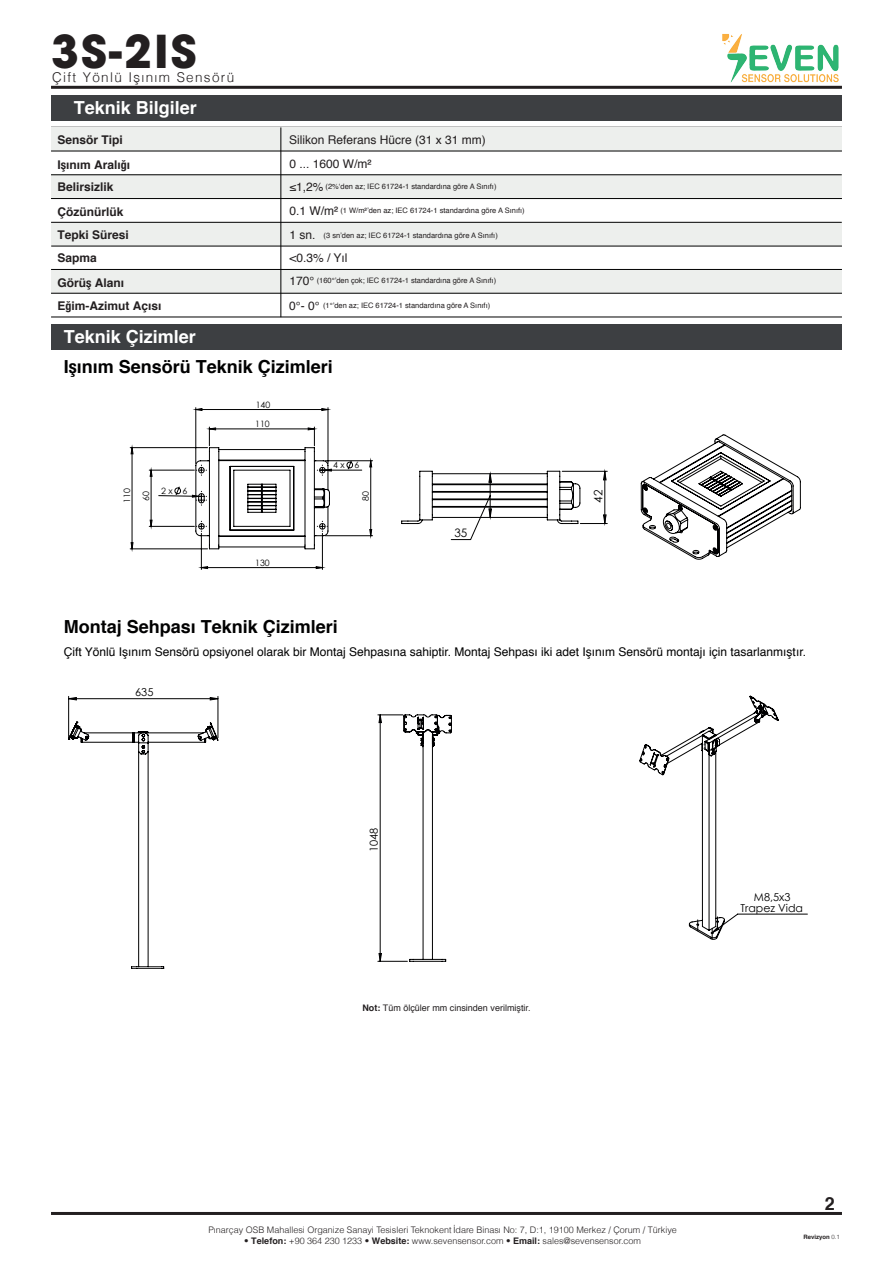
<style>
.page{position:relative;width:893px;height:1263px;background:#fff}
.page>*{position:absolute;margin:0;border:0;box-sizing:border-box;transform-origin:0 0}
.t1{font:700 45px "Avant Garde";color:#231f20}
.t2{font:700 18px "Helvetica";color:#000001}
.t3{font:700 18px "Helvetica";color:#fff}
.t4{font:700 18px "Helvetica";color:#231f20}
.t5{font:300 13.5px "Helvetica";letter-spacing:.1em;color:#231f20}
.t6{font:12px "Helvetica";color:#000001}
.t7{font:700 12px/23.7px "Helvetica";color:#231f20}
.t8{font:12px "Helvetica";color:#231f20}
.t9{font:11.7px "Century Gothic";color:#000001}
.t10{font:10.95px/10.6px "Century Gothic";color:#000001;text-align:center}
.t11{font:300 9px "Helvetica";color:#231f20}
.t12{font:9px "Helvetica";color:#231f20}
.t13{font:8.7px "Century Gothic";color:#000001}
.t14{font:7.5px "Helvetica";color:#231f20}
.t15{font:700 6px "Helvetica";color:#231f20}
.s1{font-family:"Helvetica Neue LT Pro"}
.s2{font-family:"Helvetica Neue";font-stretch:condensed}
.s3{font-size:12px}
.s4{font-weight:700}
.s5{font-weight:300}
</style>
<div class="page">
<hr style="left:51px;top:86px;width:791px;height:3px;background:#231f20">
<hr style="left:51px;top:1212px;width:791px;height:3px;background:#231f20">
<img style="left:719px;top:34px;width:123px;height:55px">
<div style="left:51px;top:95px;width:791px;height:26px;background:#3d3f42"></div>
<div style="left:51px;top:324px;width:791px;height:26px;background:#3d3f42"></div>
<div style="left:51px;top:127px;width:791px;height:24px;background:#edefed"></div>
<div style="left:51px;top:175px;width:791px;height:23px;background:#edefed"></div>
<div style="left:51px;top:222px;width:791px;height:23px;background:#edefed"></div>
<div style="left:51px;top:270px;width:791px;height:23px;background:#edefed"></div>
<hr style="left:51px;top:151px;width:791px;height:1px;background:#000">
<hr style="left:51px;top:198px;width:791px;height:1px;background:#000">
<hr style="left:51px;top:293px;width:791px;height:1px;background:#000">
<hr style="left:51px;top:246px;width:791px;height:1px;background:#000">
<hr style="left:51px;top:175px;width:791px;height:1px;background:#000">
<hr style="left:51px;top:269px;width:791px;height:1px;background:#000">
<hr style="left:51px;top:222px;width:791px;height:1px;background:#000">
<hr style="left:51px;top:317px;width:791px;height:1px;background:#000">
<hr style="left:281px;top:127px;width:1px;height:190px;background:#000">
<svg style="left:401px;top:434px;width:400px;height:126px"></svg>
<hr style="left:68px;top:696px;width:1px;height:41px;background:#000001">
<hr style="left:218px;top:696px;width:1px;height:42px;background:#000001">
<svg style="left:68px;top:697px;width:150px;height:3px"></svg>
<svg style="left:68px;top:721px;width:151px;height:247px"></svg>
<svg style="left:378px;top:714px;width:74px;height:248px"></svg>
<svg style="left:639px;top:695px;width:169px;height:245px"></svg>
<svg style="left:130px;top:407px;width:243px;height:163px"></svg>
<h1 class="t1" style="left:51px;top:22px;width:147px">3S-2IS</h1>
<h3 class="t5" style="left:52px;top:69px;width:184px">Çift Yönlü I<span class="s1">ş</span>ınım Sensörü</h3>
<h2 class="t3" style="left:74px;top:96px;width:125px">Teknik Bilgiler</h2>
<h3 class="t7" style="left:58px;top:127px;width:74px;line-height:24.9px">Sensör Tipi<br>I<span class="s2">ş</span>ınım Aralı<span class="s2">ğ</span>ı</h3>
<h3 class="t7" style="left:58px;top:175px;width:73px">Belirsizlik<br>Çözünürlük<br>Tepki Süresi<br>Sapma</h3>
<h3 class="t7" style="left:58px;top:271px;width:106px;line-height:23px">Görü<span class="s2">ş</span> Alanı<br>E<span class="s2">ğ</span>im-Azimut Açısı</h3>
<h2 class="t3" style="left:64px;top:325px;width:134px">Teknik Çizimler</h2>
<h3 class="t8" style="left:289px;top:130px;width:198px">Silikon Referans Hücre (31 x 31 mm)</h3>
<p class="t14" style="left:289px;top:181px;width:209px"><span class="s3">≤1,2%</span> (2%‘den az; IEC 61724-1 standardına göre A Sınıfı)</p>
<p class="t14" style="left:289px;top:204px;width:237px"><span class="s3">0.1 W/m²</span> (1 W/m²’den az; IEC 61724-1 standardına göre A Sınıfı)</p>
<p class="t14" style="left:289px;top:230px;width:210px"><span class="s3">1 sn.</span> (3 sn’den az; IEC 61724-1 standardına göre A Sınıfı)</p>
<p class="t14" style="left:289px;top:275px;width:208px"><span class="s3">170°</span> (160°’den çok; IEC 61724-1 standardına göre A Sınıfı)</p>
<h3 class="t8" style="left:289px;top:154px;width:84px">0 ... 1600 W/m²</h3>
<h3 class="t8" style="left:289px;top:249px;width:60px">&lt;0.3% / Yıl</h3>
<p class="t14" style="left:289px;top:300px;width:203px"><span class="s3">0°- 0°</span> (1°’den az; IEC 61724-1 standardına göre A Sınıfı)</p>
<h2 class="t2" style="left:64px;top:355px;width:271px">I<span class="s2">ş</span>ınım Sensörü Teknik Çizimleri</h2>
<p class="t13" style="left:256px;top:398px;width:16px">140</p>
<p class="t13" style="left:255px;top:418px;width:16px">110</p>
<p class="t13" style="left:121px;top:503px;width:16px;rotate:-90deg">110</p>
<p class="t13" style="left:333px;top:459px;width:28px">4 x 6</p>
<p class="t13" style="left:140px;top:501px;width:11px;rotate:-90deg">60</p>
<p class="t13" style="left:360px;top:501px;width:11px;rotate:-90deg">80</p>
<h3 class="t9" style="left:590px;top:503px;width:14px;rotate:-90deg">42</h3>
<h3 class="t9" style="left:454px;top:525px;width:14px">35</h3>
<p class="t13" style="left:255px;top:557px;width:16px">130</p>
<h2 class="t2" style="left:64px;top:615px;width:276px">Montaj Sehpası Teknik Çizimleri</h2>
<h3 class="t6" style="left:64px;top:642px;width:744px">Çift Yönlü Işınım Sensörü opsiyonel olarak bir Montaj Sehpasına sahiptir. Montaj Sehpası iki adet Işınım Sensörü montajı için tasarlanmıştır.</h3>
<h3 class="t10" style="left:135px;top:687px;width:20px">635</h3>
<h3 class="t10" style="left:368px;top:852px;width:26px;rotate:-90deg">1048</h3>
<p class="t12" style="left:362px;top:1000px;width:170px"><span class="s4">Not:</span> Tüm ölçüler mm cinsinden verilmiştir.</p>
<h3 class="t10" style="left:740px;top:891px;width:64px">M8,5x3<br>Trapez Vida</h3>
<h2 class="t4" style="left:825px;top:1192px;width:12px">2</h2>
<p class="t11" style="left:208px;top:1224px;width:470px">Pınarçay OSB Mahallesi Organize Sanayi Tesisleri Teknokent <span class="s1">İ</span>dare Binası No: 7, D:1, 19100 Merkez / Çorum / Türkiye</p>
<p class="t11" style="left:244px;top:1235px;width:398px">• <span class="s4">Telefon:</span> +90 364 230 1233 • <span class="s4">Website:</span> www.sevensensor.com • <span class="s4">Email:</span> sales@sevensensor.com</p>
<p class="t15" style="left:804px;top:1233px;width:38px">Revizyon <span class="s5">0.1</span></p>
</div>
